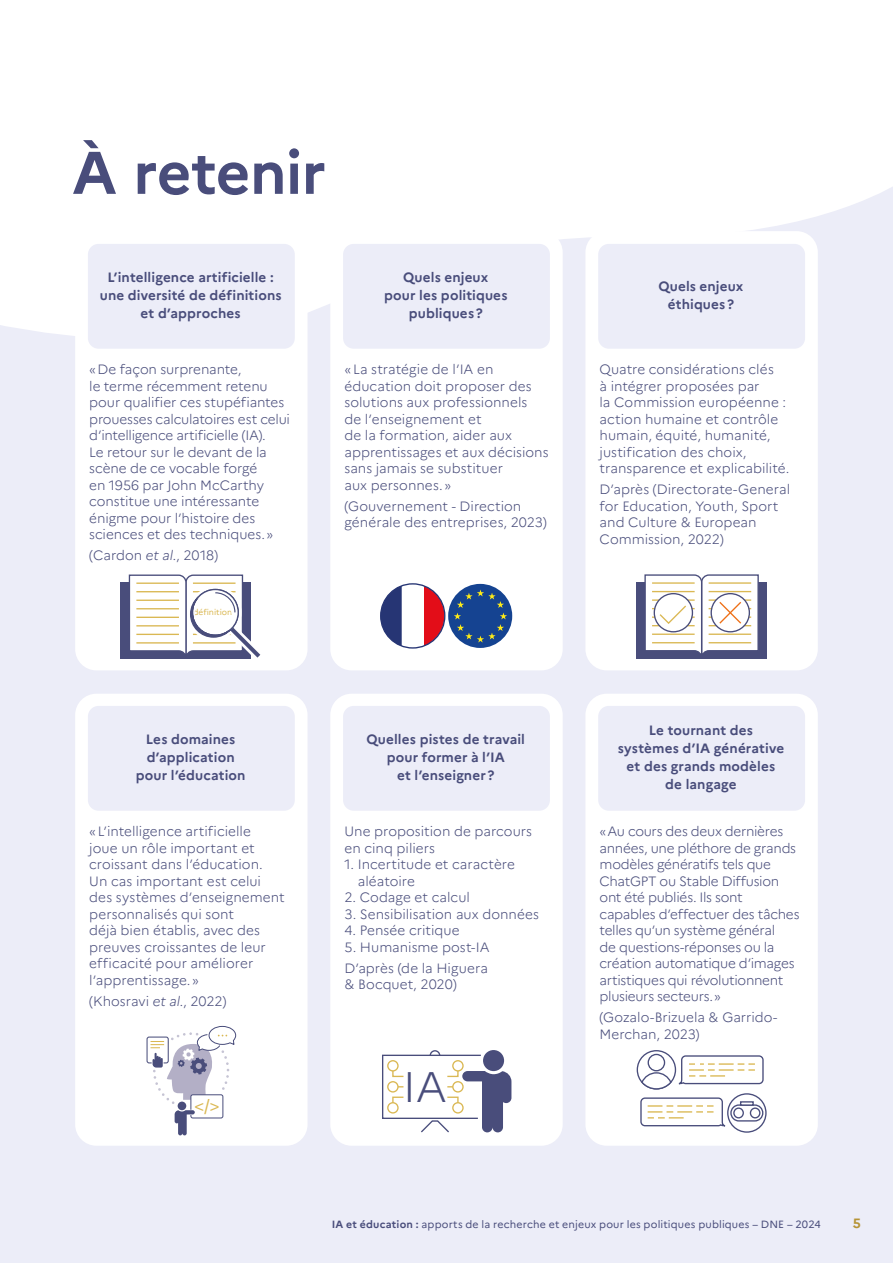
<style>
.page{position:relative;width:893px;height:1263px;background:#ecedf8}
.page>*{position:absolute;margin:0;border:0;box-sizing:border-box;transform-origin:0 0}
.t1{font:700 60px "Marianne";letter-spacing:-.015em;color:#494d7b}
.t2{font:300 42.6px "Marianne";color:#494d7b}
.t3{font:16.05px "Marianne";color:#dab853}
.t4{font:300 13.5px/16.5px "Marianne";color:#494d7b}
.t5{font:700 13.5px/18px "Marianne";letter-spacing:.01em;color:#494d7b;text-align:center}
.t6{font:300 13.5px/16.5px "Marianne";letter-spacing:-.02em;color:#494d7b}
.t7{font:700 13.5px "Marianne";color:#b69436}
.t8{font:10.5px "Marianne";letter-spacing:.015em;color:#494d7b}
.t9{font:8.25px "Marianne";color:#dab853}
.s1{font-style:italic}
.s2{font-weight:700}
</style>
<div class="page">
<div style="left:0;top:0;width:893px;height:336px;background:#fff"></div>
<div style="left:585px;top:231px;width:233px;height:439px;background:#fff;border-radius:21px"></div>
<div style="left:75px;top:231px;width:233px;height:439px;background:#fff;border-radius:21px"></div>
<div style="left:330px;top:231px;width:233px;height:439px;background:#fff;border-radius:21px"></div>
<div style="left:585px;top:694px;width:233px;height:452px;background:#fff;border-radius:21px"></div>
<div style="left:75px;top:694px;width:233px;height:452px;background:#fff;border-radius:21px"></div>
<div style="left:330px;top:694px;width:233px;height:452px;background:#fff;border-radius:21px"></div>
<div style="left:88px;top:706px;width:207px;height:105px;background:#ecedf8;border-radius:11px"></div>
<div style="left:147px;top:1036px;width:22px;height:27px;background:#fff;border:1px solid #494d7b;border-radius:2px"></div>
<svg style="left:151px;top:1026px;width:85px;height:109px"></svg>
<div style="left:343px;top:706px;width:207px;height:105px;background:#ecedf8;border-radius:11px"></div>
<svg style="left:382px;top:1050px;width:129px;height:83px"></svg>
<div style="left:598px;top:706px;width:207px;height:105px;background:#ecedf8;border-radius:11px"></div>
<svg style="left:728px;top:1094px;width:38px;height:38px"></svg>
<div style="left:727px;top:1093px;width:40px;height:40px;border:1px solid #494d7b;border-radius:50%"></div>
<svg style="left:731px;top:1105px;width:32px;height:16px"></svg>
<div style="left:730px;top:1104px;width:33px;height:17px;border:1px solid #494d7b;border-radius:8px"></div>
<svg style="left:637px;top:1051px;width:38px;height:38px"></svg>
<div style="left:637px;top:1050px;width:39px;height:39px;border:1px solid #494d7b;border-radius:50%"></div>
<div style="left:648px;top:1054px;width:16px;height:17px;background:#fff;border-radius:50%"></div>
<div style="left:648px;top:1054px;width:17px;height:17px;border:1px solid #494d7b;border-radius:50%"></div>
<svg style="left:734px;top:1108px;width:9px;height:10px"></svg>
<div style="left:733px;top:1107px;width:11px;height:11px;border:1px solid #494d7b;border-radius:50%"></div>
<svg style="left:750px;top:1108px;width:10px;height:10px"></svg>
<div style="left:750px;top:1107px;width:10px;height:11px;border:1px solid #494d7b;border-radius:50%"></div>
<svg style="left:640px;top:1071px;width:32px;height:19px"></svg>
<div style="left:740px;top:1101px;width:14px;height:5px;border:1px solid #494d7b"></div>
<svg style="left:640px;top:1097px;width:86px;height:30px"></svg>
<svg style="left:678px;top:1055px;width:86px;height:30px"></svg>
<div style="left:88px;top:244px;width:207px;height:105px;background:#ecedf8;border-radius:11px"></div>
<div style="left:120px;top:582px;width:131px;height:76px;background:#494d7b"></div>
<svg style="left:128px;top:574px;width:133px;height:85px"></svg>
<div style="left:343px;top:244px;width:207px;height:105px;background:#ecedf8;border-radius:11px"></div>
<svg style="left:424px;top:586px;width:20px;height:60px"></svg>
<svg style="left:381px;top:586px;width:21px;height:60px"></svg>
<div style="left:380px;top:583px;width:65px;height:66px;border:1px solid #263574;border-radius:50%"></div>
<div style="left:448px;top:584px;width:64px;height:64px;background:#154391;border-radius:32px"></div>
<svg style="left:454px;top:589px;width:53px;height:53px"></svg>
<div style="left:598px;top:244px;width:207px;height:105px;background:#ecedf8;border-radius:11px"></div>
<div style="left:636px;top:582px;width:131px;height:76px;background:#494d7b"></div>
<svg style="left:644px;top:574px;width:115px;height:80px"></svg>
<h1 class="t1" style="left:72px;top:136px;width:255px">À retenir</h1>
<p class="t5" style="left:100px;top:268px;width:183px">L’intelligence artificielle : une diversité de définitions et d’approches</p>
<p class="t4" style="left:89px;top:361px;width:202px">«De façon surprenante,<br>le terme récemment retenu pour qualifier ces stupéfiantes prouesses calculatoires est celui d’intelligence artificielle (IA).<br>Le retour sur le devant de la scène de ce vocable forgé<br>en 1956 par John McCarthy constitue une intéressante énigme pour l’histoire des sciences et des techniques.»</p>
<p class="t4" style="left:89px;top:547px;width:130px">(Cardon <span class="s1">et al.</span>, 2018)</p>
<p class="t9" style="left:193px;top:607px;width:41px">définition</p>
<p class="t5" style="left:384px;top:268px;width:125px">Quels enjeux<br>pour les politiques publiques?</p>
<p class="t5" style="left:658px;top:277px;width:87px">Quels enjeux éthiques?</p>
<p class="t4" style="left:344px;top:361px;width:206px">«La stratégie de l’IA en éducation doit proposer des solutions aux professionnels<br>de l’enseignement et<br>de la formation, aider aux apprentissages et aux décisions sans jamais se substituer<br>aux personnes.»</p>
<p class="t4" style="left:344px;top:497px;width:204px">(Gouvernement - Direction générale des entreprises, 2023)</p>
<p class="t4" style="left:600px;top:361px;width:191px">Quatre considérations clés<br>à intégrer proposées par<br>la Commission européenne : action humaine et contrôle humain, équité, humanité, justification des choix, transparence et explicabilité.</p>
<p class="t4" style="left:600px;top:481px;width:192px">D’après (Directorate-General for Education, Youth, Sport and Culture &amp; European<br>Commission, 2022)</p>
<p class="t5" style="left:136px;top:730px;width:111px">Les domaines d’application pour l’éducation</p>
<p class="t4" style="left:89px;top:823px;width:197px">«L’intelligence artificielle<br>joue un rôle important et croissant dans l’éducation.<br>Un cas important est celui des systèmes d’enseignement personnalisés qui sont<br>déjà bien établis, avec des preuves croissantes de leur efficacité pour améliorer l’apprentissage.»</p>
<p class="t4" style="left:89px;top:992px;width:139px">(Khosravi <span class="s1">et al.</span>, 2022)</p>
<p class="t3" style="left:194px;top:1095px;width:26px">&lt;/&gt;</p>
<p class="t5" style="left:367px;top:730px;width:160px">Quelles pistes de travail pour former à l’IA<br>et l’enseigner?</p>
<p class="t4" style="left:344px;top:823px;width:189px">Une proposition de parcours en cinq piliers</p>
<p class="t4" style="left:358px;top:856px;width:159px;text-indent:-13px">1. Incertitude et caractère aléatoire</p>
<p class="t4" style="left:344px;top:889px;width:127px">2. Codage et calcul</p>
<p class="t4" style="left:344px;top:906px;width:196px">3. Sensibilisation aux données</p>
<p class="t4" style="left:344px;top:922px;width:117px">4. Pensée critique</p>
<p class="t4" style="left:344px;top:937px;width:147px;line-height:20.7px">5. Humanisme post-IA<br>D’après (de la Higuera</p>
<p class="t4" style="left:344px;top:976px;width:114px">&amp; Bocquet, 2020)</p>
<h2 class="t2" style="left:403px;top:1060px;width:45px">IA</h2>
<p class="t5" style="left:618px;top:721px;width:168px">Le tournant des systèmes d’IA générative et des grands modèles de langage</p>
<p class="t6" style="left:600px;top:823px;width:202px">«Au cours des deux dernières années, une pléthore de grands modèles génératifs tels que<br>ChatGPT ou Stable Diffusion ont été publiés. Ils sont capables d’effectuer des tâches telles qu’un système général<br>de questions-réponses ou la création automatique d’images artistiques qui révolutionnent plusieurs secteurs.»</p>
<p class="t4" style="left:600px;top:1009px;width:179px">(Gozalo-Brizuela &amp; Garrido-<br>Merchan, 2023)</p>
<p class="t8" style="left:332px;top:1217px;width:490px"><span class="s2">IA et éducation :</span> apports de la recherche et enjeux pour les politiques publiques – DNE – 2024</p>
<p class="t7" style="left:853px;top:1214px;width:10px">5</p>
</div>
